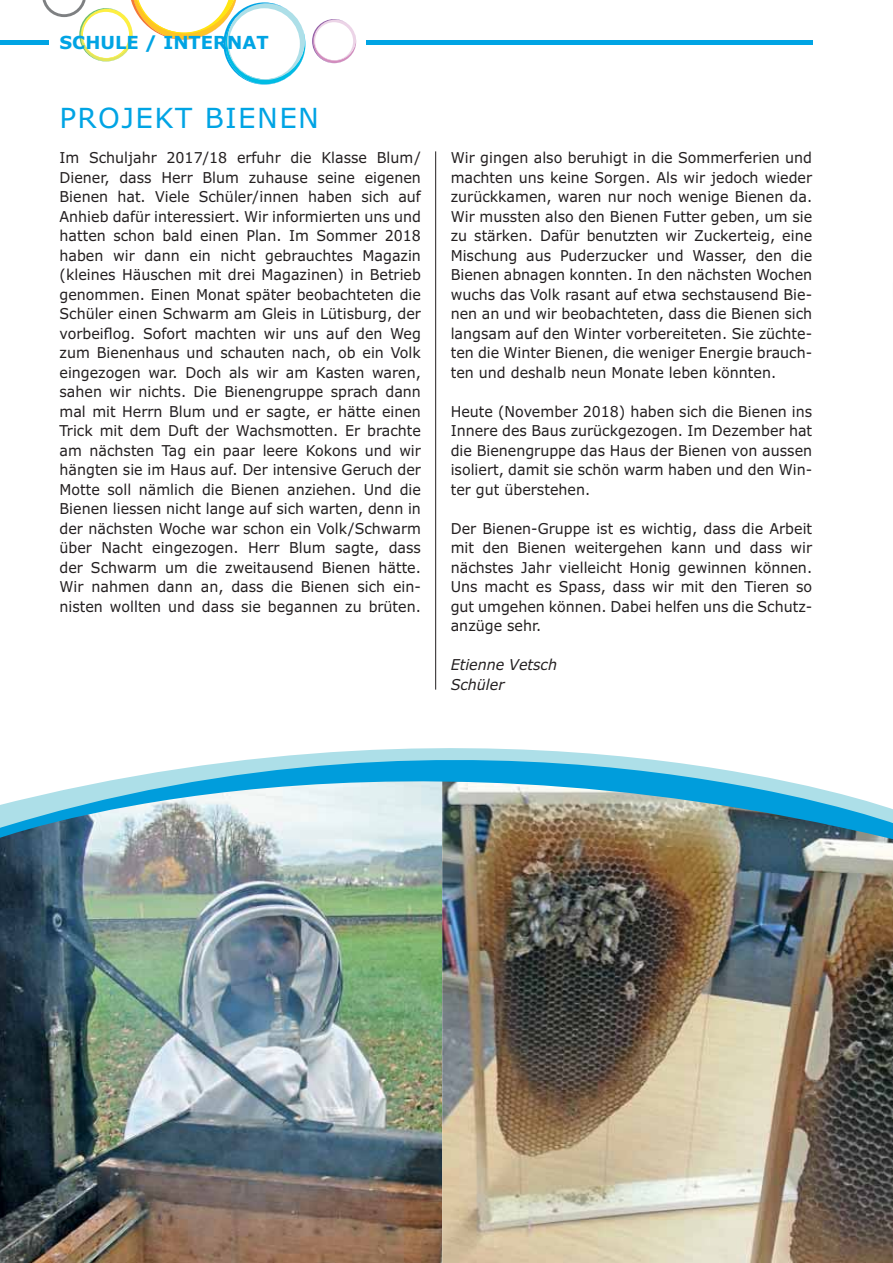
<style>
.page{position:relative;width:893px;height:1263px;background:#fff}
.page>*{position:absolute;margin:0;border:0;box-sizing:border-box;transform-origin:0 0}
.t1{font:27.75px "Verdana";letter-spacing:.05em;color:#00a4e4}
.t2{font:700 18px "Verdana";color:#00a4e4}
.t3{font:15px/19.5px "Verdana";color:#231f20;text-align:justify;scale:.95 1}
.t4{font:italic 15px/19.5px "Verdana";color:#231f20;scale:.95 1}
</style>
<div class="page">
<hr style="left:0;top:40px;width:49px;height:4px;background:#00a4e4">
<svg style="left:42px;top:0;width:315px;height:85px"></svg>
<hr style="left:435px;top:151px;width:1px;height:539px;background:#231f20">
<hr style="left:366px;top:40px;width:446px;height:4px;background:#00a4e4">
<img style="left:0;top:840px;width:893px;height:423px">
<svg style="left:0;top:676px;width:893px;height:164px"></svg>
<p class="t2" style="left:60px;top:35px;width:211px">SCHULE / INTERNAT</p>
<h1 class="t1" style="left:60px;top:105px;width:261px">PROJEKT BIENEN</h1>
<p class="t3" style="left:60px;top:149px;width:382px">Im Schuljahr 2017/18 erfuhr die Klasse Blum/ Diener, dass Herr Blum zuhause seine eigenen Bienen hat. Viele Schüler/innen haben sich auf Anhieb dafür interessiert. Wir informierten uns und hatten schon bald einen Plan. Im Sommer 2018 haben wir dann ein nicht gebrauchtes Magazin (kleines Häuschen mit drei Magazinen) in Betrieb genommen. Einen Monat später beobachteten die Schüler einen Schwarm am Gleis in Lütisburg, der vorbeiflog. Sofort machten wir uns auf den Weg zum Bienenhaus und schauten nach, ob ein Volk eingezogen war. Doch als wir am Kasten waren, sahen wir nichts. Die Bienengruppe sprach dann mal mit Herrn Blum und er sagte, er hätte einen Trick mit dem Duft der Wachsmotten. Er brachte am nächsten Tag ein paar leere Kokons und wir hängten sie im Haus auf. Der intensive Geruch der Motte soll nämlich die Bienen anziehen. Und die Bienen liessen nicht lange auf sich warten, denn in der nächsten Woche war schon ein Volk/Schwarm über Nacht eingezogen. Herr Blum sagte, dass der Schwarm um die zweitausend Bienen hätte.<br>Wir nahmen dann an, dass die Bienen sich ein&shy;nisten wollten und dass sie begannen zu brüten.</p>
<p class="t3" style="left:451px;top:149px;width:382px">Wir gingen also beruhigt in die Sommerferien und machten uns keine Sorgen. Als wir jedoch wieder zurückkamen, waren nur noch wenige Bienen da.<br>Wir mussten also den Bienen Futter geben, um sie zu stärken. Dafür benutzten wir Zuckerteig, eine Mischung aus Puderzucker und Wasser, den die Bienen abnagen konnten. In den nächsten Wochen wuchs das Volk rasant auf etwa sechstausend Bie&shy;nen an und wir beobachteten, dass die Bienen sich langsam auf den Winter vorbereiteten. Sie züchte&shy;ten die Winter Bienen, die weniger Energie brauch&shy;ten und deshalb neun Monate leben könnten.</p>
<p class="t3" style="left:451px;top:403px;width:382px">Heute (November 2018) haben sich die Bienen ins Innere des Baus zurückgezogen. Im Dezember hat die Bienengruppe das Haus der Bienen von aussen isoliert, damit sie schön warm haben und den Win&shy;ter gut überstehen.</p>
<p class="t3" style="left:451px;top:520px;width:382px">Der Bienen-Gruppe ist es wichtig, dass die Arbeit mit den Bienen weitergehen kann und dass wir nächstes Jahr vielleicht Honig gewinnen können.<br>Uns macht es Spass, dass wir mit den Tieren so gut umgehen können. Dabei helfen uns die Schutz&shy;anzüge sehr.</p>
<p class="t4" style="left:451px;top:656px;width:113px">Etienne Vetsch<br>Schüler</p>
</div>
